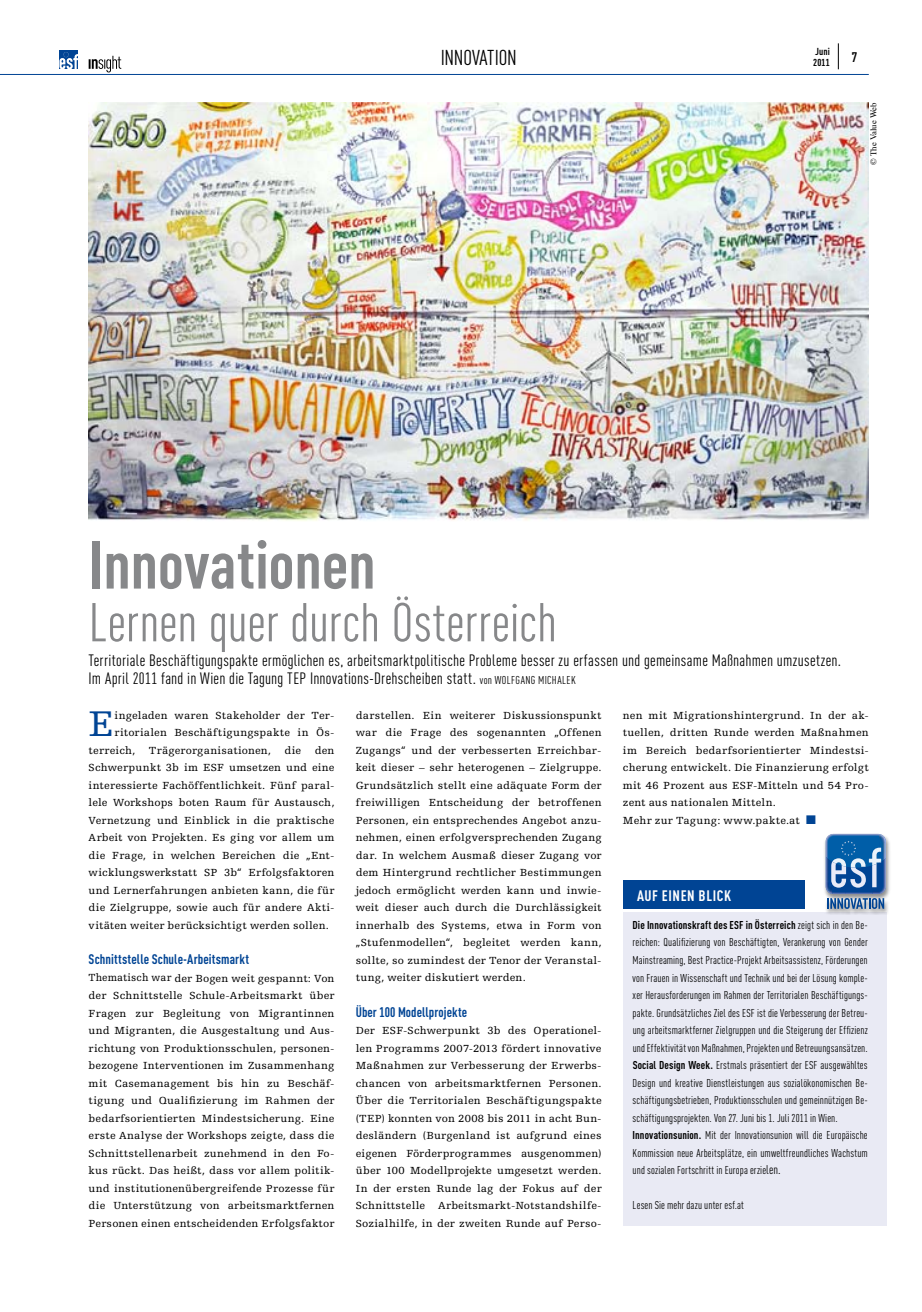
<style>
.page{position:relative;width:922px;height:1312px;background:#fff}
.page>*{position:absolute;margin:0;border:0;box-sizing:border-box;transform-origin:0 0}
.t1{font:700 66.25px "CADIN Condensed";letter-spacing:-.005em;color:#87888a}
.t2{font:53.75px "CADIN Condensed";letter-spacing:-.005em;color:#87888a}
.t3{font:37.75px "Egyptienne FLT Std";color:#004494}
.t4{font:21.25px "CADIN Condensed";color:#000}
.t5{font:16.25px/17.5px "CADIN Condensed";letter-spacing:.02em;color:#000}
.t6{font:700 15px "CADIN Condensed";letter-spacing:.04em;color:#fff}
.t7{font:700 13.75px "CADIN Condensed";letter-spacing:.01em;color:#004494}
.t8{font:700 13.75px "CADIN Condensed";letter-spacing:.01em;color:#004494;scale:.96 1}
.t9{font:700 13.75px "CADIN Condensed";color:#000}
.t10{font:11.25px/17.5px "CADIN Condensed";letter-spacing:.01em;color:#000}
.t11{font:10.88px/17.5px "Egyptienne FLT Std";letter-spacing:.02em;color:#000;text-align:justify}
.t12{font:700 10px/11.2px "CADIN Condensed";letter-spacing:.015em;color:#000}
.t13{font:8.75px "Times";color:#000}
.s1{font-size:11.25px}
.s2{color:#004494}
.s3{font-weight:700}
.s4{font-size:12.5px}
</style>
<div class="page">
<hr style="left:0;top:74px;width:868px;height:1px;background:#004494">
<svg style="left:837px;top:43px;width:1px;height:26px"></svg>
<svg style="left:89px;top:56px;width:32px;height:16px"></svg>
<img style="left:89px;top:102px;width:779px;height:419px">
<div style="left:623px;top:912px;width:263px;height:313px;background:#e9eaf4"></div>
<div style="left:622px;top:880px;width:182px;height:28px;background:#004494"></div>
<div style="left:823px;top:832px;width:67px;height:83px;background:#000;opacity:.43"></div>
<img style="left:879px;top:862px;width:6px;height:31px">
<img style="left:825px;top:887px;width:7px;height:6px">
<img style="left:832px;top:887px;width:13px;height:6px">
<img style="left:872px;top:887px;width:7px;height:6px">
<img style="left:845px;top:887px;width:27px;height:6px">
<img style="left:883px;top:833px;width:2px;height:29px">
<svg style="left:825px;top:833px;width:58px;height:54px;background:#4480b9"></svg>
<svg style="left:827px;top:897px;width:56px;height:11px"></svg>
<div style="left:60px;top:50px;width:18px;height:19px;background:#004494"></div>
<svg style="left:59px;top:52px;width:19px;height:17px"></svg>
<h3 class="t4" style="left:440px;top:45px;width:55px">INNO VATION</h3>
<p class="t12" style="left:813px;top:45px;width:18px">Juni<br>2011</p>
<p class="t9" style="left:851px;top:48px;width:7px">7</p>
<p class="t13" style="left:865px;top:164px;width:64px;rotate:-90deg">© The Value Web</p>
<h1 class="t1" style="left:89px;top:524px;width:288px">Innovationen</h1>
<h2 class="t2" style="left:89px;top:591px;width:469px">Lernen quer durch Österreich</h2>
<h3 class="t5" style="left:89px;top:651px;width:753px">Territoriale Beschäftigungspakte ermöglichen es, arbeitsmarktpolitische Probleme besser zu erfassen und gemeinsame Maßnahmen umzusetzen.<br>Im April 2011 fand in Wien die Tagung TEP Innovations-Drehscheiben statt. <span class="s1">von WOLF</span></h3>
<p class="t10" style="left:515px;top:671px;width:62px">GANG MICHALEK</p>
<h3 class="t3" style="left:89px;top:703px;width:27px">E</h3>
<p class="t11" style="left:114px;top:706px;width:221px">ingeladen waren Stakeholder der Ter-</p>
<p class="t11" style="left:114px;top:724px;width:221px">ritorialen Beschäftigungspakte in Ös-</p>
<p class="t11" style="left:89px;top:741px;width:48px">terreich,</p>
<p class="t11" style="left:149px;top:741px;width:123px">Trägerorganisationen,</p>
<p class="t11" style="left:284px;top:741px;width:18px">die</p>
<p class="t11" style="left:89px;top:741px;width:247px;text-indent:226px">den Schwerpunkt 3b im ESF umsetzen und eine interessierte Fachöffentlichkeit. Fünf paral&shy;lele Workshops boten Raum für Austausch, Vernetzung und Einblick in die praktische Arbeit von Projekten. Es ging vor allem um die Frage, in welchen Bereichen die „Ent&shy;wicklungswerkstatt SP 3b“ Erfolgsfaktoren und Lernerfahrungen anbieten kann, die für die Zielgruppe, sowie auch für andere Akti&shy;vitäten weiter berücksichtigt werden sollen.</p>
<p class="t7" style="left:89px;top:950px;width:162px">Schnittstelle Schule-Arbeitsmarkt</p>
<p class="t11" style="left:89px;top:969px;width:247px">Thematisch war der Bogen weit gespannt: Von der Schnittstelle Schule-Arbeitsmarkt über Fragen zur Begleitung von Migrantinnen und Migranten, die Ausgestaltung und Aus&shy;richtung von Produktionsschulen, personen&shy;bezogene Interventionen im Zusammenhang mit Casemanagement bis hin zu Beschäf&shy;tigung und Qualifizierung im Rahmen der bedarfsorientierten Mindestsicherung. Eine erste Analyse der Workshops zeigte, dass die Schnittstellenarbeit zunehmend in den Fo&shy;kus rückt. Das heißt, dass vor allem politik&shy;und institutionenübergreifende Prozesse für die Unterstützung von arbeitsmarktfernen Personen einen entscheidenden Erfolgsfaktor</p>
<p class="t11" style="left:356px;top:706px;width:247px">darstellen. Ein weiterer Diskussionspunkt war die Frage des sogenannten „Offenen Zugangs“ und der verbesserten Erreichbar&shy;keit dieser – sehr heterogenen – Zielgruppe.<br>Grundsätzlich stellt eine adäquate Form der freiwilligen Entscheidung der betroffenen Personen, ein entsprechendes Angebot anzu&shy;nehmen, einen erfolgversprechenden Zugang dar. In welchem Ausmaß dieser Zugang vor dem Hintergrund rechtlicher Bestimmungen jedoch ermöglicht werden kann und inwie&shy;weit dieser auch durch die Durchlässigkeit innerhalb des Systems, etwa in Form von „Stufenmodellen“, begleitet werden kann, sollte, so zumindest der Tenor der Veranstal&shy;tung, weiter diskutiert werden.</p>
<p class="t8" style="left:356px;top:1003px;width:118px">Über 100 Modellprojekte</p>
<p class="t11" style="left:356px;top:1021px;width:247px">Der ESF-Schwerpunkt 3b des Operationel&shy;len Programms 2007-2013 fördert innovative Maßnahmen zur Verbesserung der Erwerbs&shy;chancen von arbeitsmarktfernen Personen.<br>Über die Territorialen Beschäftigungspakte (TEP) konnten von 2008 bis 2011 in acht Bun&shy;desländern (Burgenland ist aufgrund eines eigenen Förderprogrammes ausgenommen) über 100 Modellprojekte umgesetzt werden.<br>In der ersten Runde lag der Fokus auf der Schnittstelle Arbeitsmarkt-Notstandshilfe-Sozialhilfe, in der zweiten Runde auf Perso-</p>
<p class="t11" style="left:622px;top:706px;width:247px;text-align:left">nen mit Migrationshintergrund. In der ak&shy;tuellen, dritten Runde werden Maßnahmen im Bereich bedarfsorientierter Mindestsi&shy;cherung entwickelt. Die Finanzierung erfolgt mit 46 Prozent aus ESF-Mitteln und 54 Pro&shy;zent aus nationalen Mitteln.<br>Mehr zur Tagung: www.pakte.at <span class="s2">■</span></p>
<h3 class="t6" style="left:637px;top:885px;width:95px">AuF EINEN BLICK</h3>
<p class="t10" style="left:632px;top:916px;width:236px"><span class="s3">Die Innovationskraft des ESF in Österreich</span> zeigt sich in den Be&shy;reichen: Qualifizierung von Beschäftigten, Verankerung von Gender Mainstreaming, Best Practice-Projekt Arbeitsassistenz, Förderungen von Frauen in Wissenschaft und Technik und bei der Lösung komple&shy;xer Herausforderungen im Rahmen der Territorialen Beschäftigungs&shy;pakte. Grundsätzliches Ziel des ESF ist die Verbesserung der Betreu&shy;ung arbeitsmarktferner Zielgruppen und die Steigerung der Effizienz und Effektivität von Maßnahmen, Projekten und Betreuungsansätzen.<br><span class="s3">Social Design Week.</span> Erstmals präsentiert der ESF ausgewähltes Design und kreative Dienstleistungen aus sozialökonomischen Be&shy;schäftigungsbetrieben, Produktionsschulen und gemeinnützigen Be&shy;schäftigungsprojekten. Von 27. Juni bis 1. Juli 2011 in Wien.<br><span class="s3">Innovationsunion.</span> Mit der Innovationsunion will die Europäische Kommission neue Arbeitsplätze, ein umweltfreundliches Wachstum und sozialen Fortschritt in Europa erzie<span class="s4">len.</span></p>
<p class="t10" style="left:632px;top:1196px;width:113px">Lesen Sie mehr dazu unter esf.at</p>
</div>
